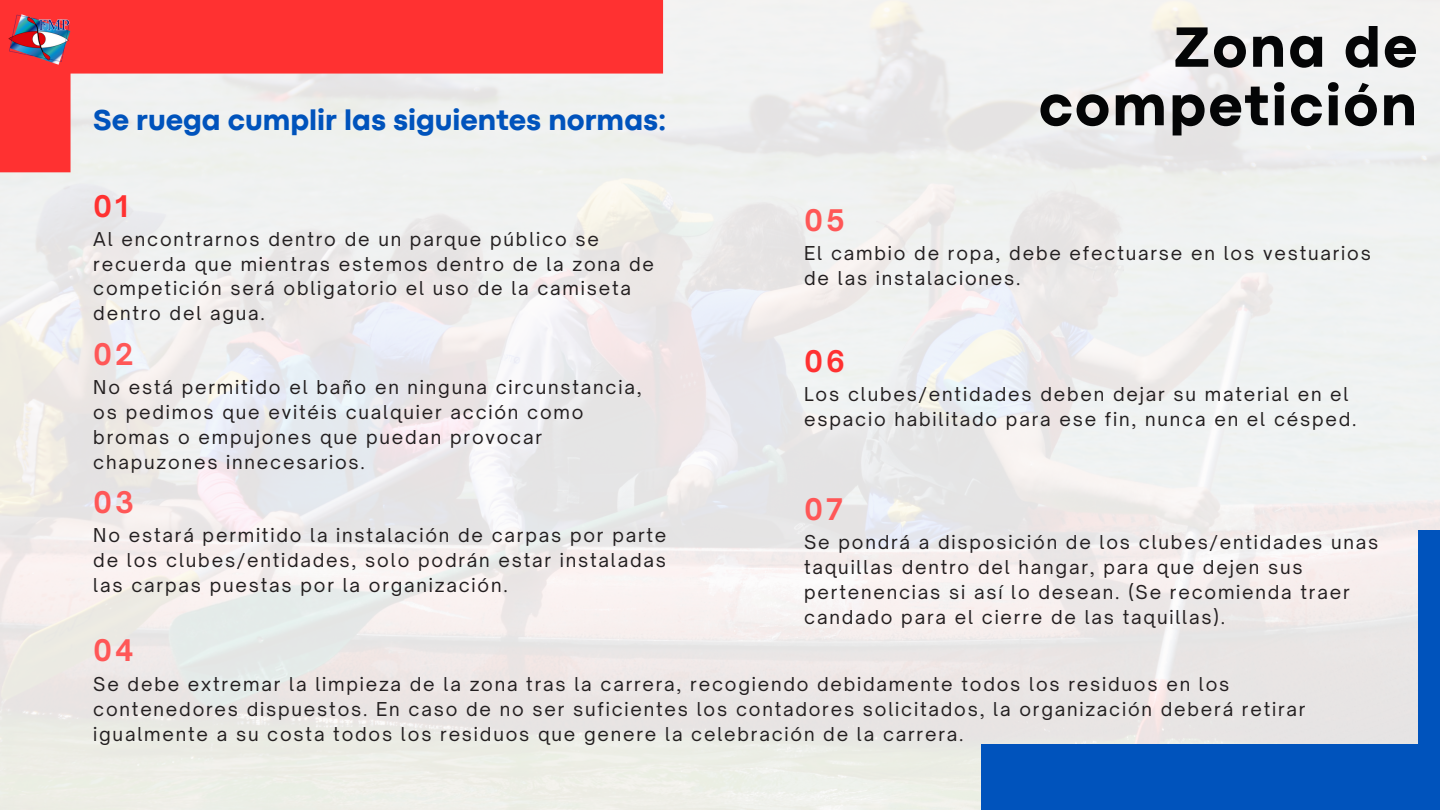
<style>
.page{position:relative;width:1440px;height:810px;background:#fff}
.page>*{position:absolute;margin:0;border:0;box-sizing:border-box;transform-origin:0 0}
.t1{font:800 59.2px "Codec Pro";letter-spacing:.035em;color:#040506}
.t2{font:800 30px "Codec Pro";color:#0053bc}
.t3{font:700 28.5px "Open Sauce One";letter-spacing:.1em;color:#ff5757}
.t4{font:700 28.5px "Open Sauce One";color:#ff3131}
.t5{font:18.3px/24.9px "Open Sauce One";letter-spacing:.1em;color:#231f20}
</style>
<div class="page">
<img style="left:0;top:0;width:1440px;height:810px">
<svg style="left:0;top:0;width:663px;height:172px"></svg>
<img style="left:8px;top:8px;width:63px;height:63px">
<div style="left:982px;top:744px;width:458px;height:66px;background:#0053bc"></div>
<div style="left:1419px;top:531px;width:21px;height:279px;background:#0053bc"></div>
<p class="t2" style="left:93px;top:109px;width:575px">Se ruega cumplir las siguientes normas:</p>
<p class="t4" style="left:93px;top:188px;width:36px">01</p>
<p class="t5" style="left:93px;top:226px;width:562px">Al encontrarnos dentro de un parque público se recuerda que mientras estemos dentro de la zona de competición será obligatorio el uso de la camiseta dentro del agua.</p>
<h2 class="t3" style="left:93px;top:337px;width:42px">02</h2>
<p class="t5" style="left:93px;top:375px;width:550px">No está permitido el baño en ninguna circunstancia, os pedimos que evitéis cualquier acción como bromas o empujones que puedan provocar chapuzones innecesarios.</p>
<p class="t3" style="left:93px;top:485px;width:42px">03</p>
<h1 class="t5" style="left:93px;top:523px;width:575px;text-align:justify">No estará permitido la instalación de carpas por parte de los clubes/entidades, solo podrán estar instaladas las carpas puestas por la organización.</h1>
<p class="t3" style="left:93px;top:632px;width:42px">04</p>
<p class="t1" style="left:1174px;top:26px;width:245px">Zona de</p>
<p class="t3" style="left:804px;top:203px;width:42px">05</p>
<p class="t1" style="left:1039px;top:85px;width:380px">competición</p>
<p class="t5" style="left:804px;top:240px;width:568px">El cambio de ropa, debe efectuarse en los vestuarios de las instalaciones.</p>
<p class="t4" style="left:804px;top:344px;width:42px">06</p>
<p class="t5" style="left:804px;top:382px;width:554px">Los clubes/entidades deben dejar su material en el espacio habilitado para ese fin, nunca en el césped.</p>
<p class="t3" style="left:804px;top:492px;width:40px">07</p>
<p class="t5" style="left:804px;top:530px;width:576px">Se pondrá a disposición de los clubes/entidades unas taquillas dentro del hangar, para que dejen sus pertenencias si así lo desean. (Se recomienda traer candado para el cierre de las taquillas).</p>
<p class="t5" style="left:93px;top:672px;width:1214px">Se debe extremar la limpieza de la zona tras la carrera, recogiendo debidamente todos los residuos en los contenedores dispuestos. En caso de no ser suficientes los contadores solicitados, la organización deberá retirar igualmente a su costa todos los residuos que genere la celebración de la carrera.</p>
</div>
